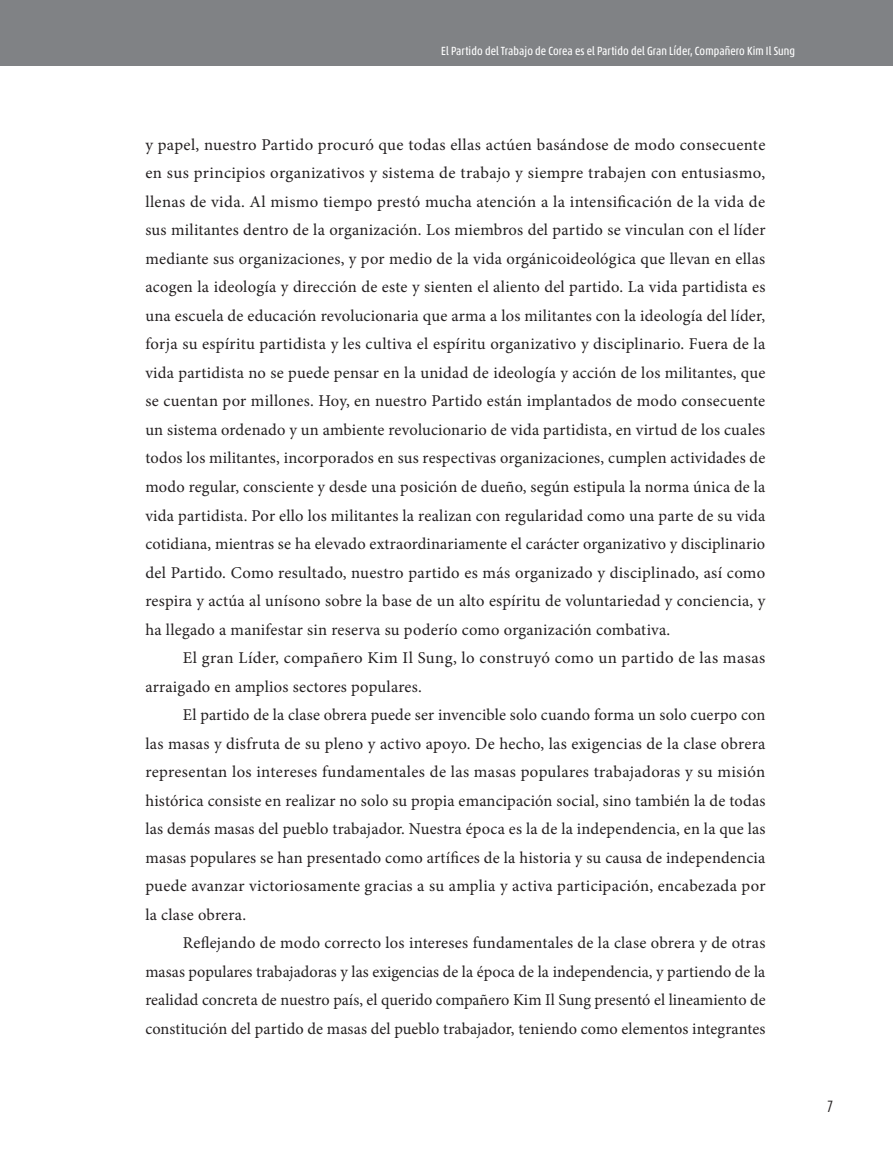
<style>
.page{position:relative;width:893px;height:1157px;background:#fff}
.page>*{position:absolute;margin:0;border:0;box-sizing:border-box;transform-origin:0 0}
.t1{font:16.5px/28.5px "Minion Pro";letter-spacing:.015em;color:#231f20;text-align:justify}
.t2{font:300 condensed 15px "Futura Std";color:#231f20}
.t3{font:condensed 12px "Akko Pro";letter-spacing:.01em;color:#fff}
</style>
<div class="page">
<div style="left:0;top:0;width:893px;height:66px;background:#808285"></div>
<p class="t3" style="left:441px;top:43px;width:356px">El Partido del Trabajo de Corea es el Partido del Gran Líder, Compañero Kim Il Sung</p>
<p class="t1" style="left:145px;top:130px;width:622px">y papel, nuestro Partido procuró que todas ellas actúen basándose de modo consecuente en sus principios organizativos y sistema de trabajo y siempre trabajen con entusiasmo, llenas de vida. Al mismo tiempo prestó mucha atención a la intensificación de la vida de sus militantes dentro de la organización. Los miembros del partido se vinculan con el líder mediante sus organizaciones, y por medio de la vida orgánicoideológica que llevan en ellas acogen la ideología y dirección de este y sienten el aliento del partido. La vida partidista es una escuela de educación revolucionaria que arma a los militantes con la ideología del líder, forja su espíritu partidista y les cultiva el espíritu organizativo y disciplinario. Fuera de la vida partidista no se puede pensar en la unidad de ideología y acción de los militantes, que se cuentan por millones. Hoy, en nuestro Partido están implantados de modo consecuente un sistema ordenado y un ambiente revolucionario de vida partidista, en virtud de los cuales todos los militantes, incorporados en sus respectivas organizaciones, cumplen actividades de modo regular, consciente y desde una posición de dueño, según estipula la norma única de la vida partidista. Por ello los militantes la realizan con regularidad como una parte de su vida cotidiana, mientras se ha elevado extraordinariamente el carácter organizativo y disciplinario del Partido. Como resultado, nuestro partido es más organizado y disciplinado, así como respira y actúa al unísono sobre la base de un alto espíritu de voluntariedad y conciencia, y ha llegado a manifestar sin reserva su poderío como organización combativa.</p>
<p class="t1" style="left:145px;top:643px;width:621px;text-indent:38px">El gran Líder, compañero Kim Il Sung, lo construyó como un partido de las masas arraigado en amplios sectores populares.</p>
<p class="t1" style="left:145px;top:700px;width:622px;text-indent:38px">El partido de la clase obrera puede ser invencible solo cuando forma un solo cuerpo con las masas y disfruta de su pleno y activo apoyo. De hecho, las exigencias de la clase obrera representan los intereses fundamentales de las masas populares trabajadoras y su misión histórica consiste en realizar no solo su propia emancipación social, sino también la de todas las demás masas del pueblo trabajador. Nuestra época es la de la independencia, en la que las masas populares se han presentado como artífices de la historia y su causa de independencia puede avanzar victoriosamente gracias a su amplia y activa participación, encabezada por la clase obrera.</p>
<p class="t1" style="left:145px;top:928px;width:622px;text-indent:38px">Reflejando de modo correcto los intereses fundamentales de la clase obrera y de otras masas populares trabajadoras y las exigencias de la época de la independencia, y partiendo de la realidad concreta de nuestro país, el querido compañero Kim Il Sung presentó el lineamiento de constitución del partido de masas del pueblo trabajador, teniendo como elementos integrantes</p>
<p class="t2" style="left:827px;top:1097px;width:8px">7</p>
</div>
